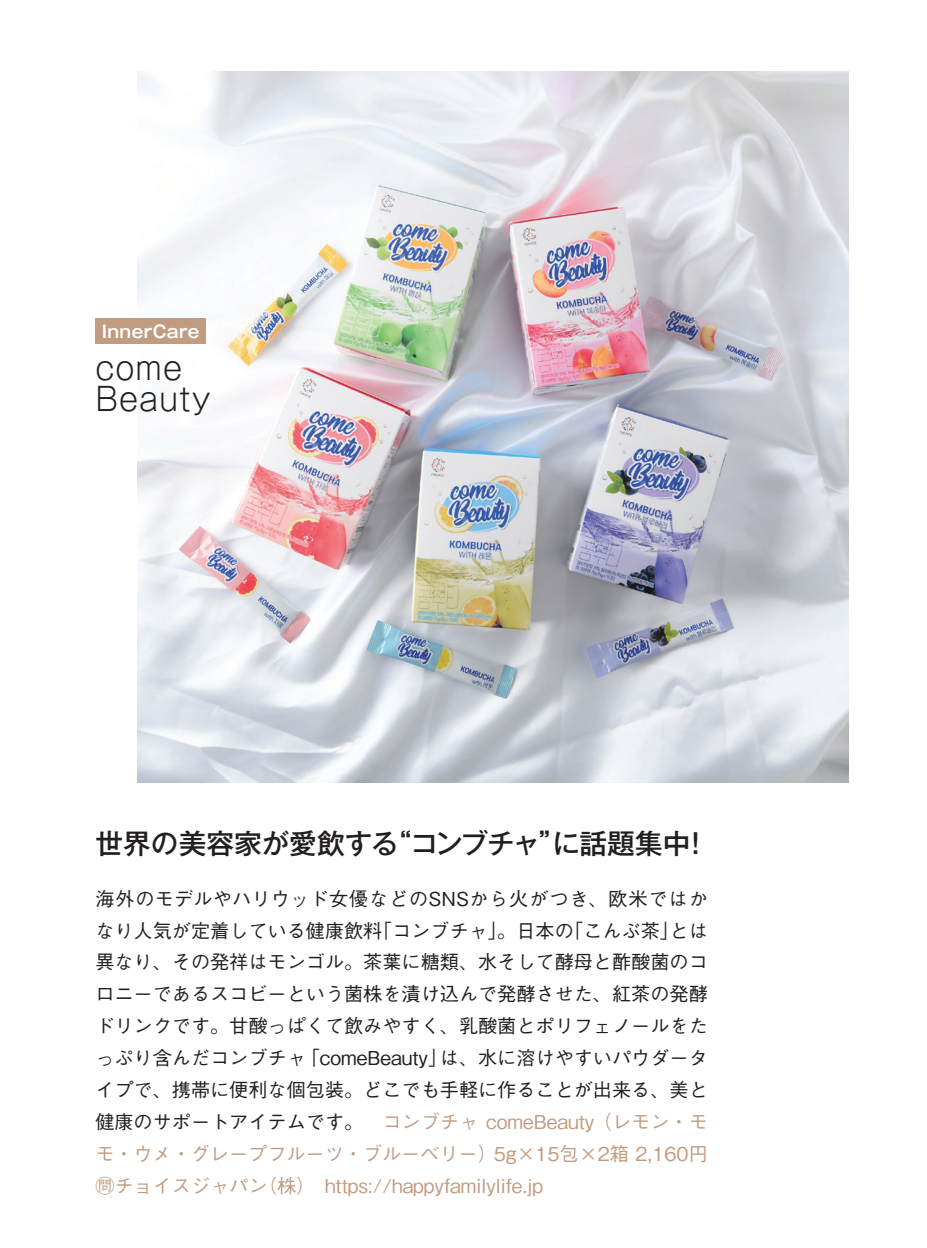
<style>
.page{position:relative;width:927px;height:1248px;background:#fff}
.page>*{position:absolute;margin:0;border:0;box-sizing:border-box;transform-origin:0 0}
.t1{font:300 31.8px/31.8px "Gothic MB101 Pro";letter-spacing:.035em;color:#231f20;scale:.95 1}
.t2{font:500 27.6px "Gothic MB101 Pro";letter-spacing:.005em;color:#231f20}
.t3{font:500 27.6px "Gothic MB101 Pro";letter-spacing:-.015em;color:#231f20}
.t4{font:500 19.2px "Gothic BBB Pro";color:#231f20}
.t5{font:500 19.2px/31.8px "Gothic BBB Pro";color:#c29c80}
.t6{font:500 19.2px/31.8px "Gothic BBB Pro";letter-spacing:.03em;color:#231f20;text-align:right}
.t7{font:700 17.1px "Gothic MB101 Pro De";letter-spacing:.025em;color:#fff}
.s1{color:#231f20}
</style>
<div class="page">
<img style="left:138px;top:72px;width:710px;height:710px">
<div style="left:95px;top:318px;width:111px;height:26px;background:#c29c80"></div>
<p class="t7" style="left:102px;top:317px;width:99px">InnerCare</p>
<h1 class="t1" style="left:95px;top:347px;width:123px">come<br>Beauty</h1>
<h2 class="t3" style="left:384px;top:820px;width:308px">“コンブチャに話題集中</h2>
<h2 class="t2" style="left:95px;top:820px;width:305px">世界の美容家が愛飲する</h2>
<h2 class="t2" style="left:539px;top:820px;width:29px">”</h2>
<h2 class="t2" style="left:682px;top:820px;width:29px">!</h2>
<p class="t6" style="left:95px;top:880px;width:614px">海外のモデルやハリウッド女優などのSNSから火がつき、欧米ではかとは</p>
<p class="t4" style="left:373px;top:914px;width:202px">「コンブチャ」。日本の</p>
<p class="t4" style="left:95px;top:914px;width:289px">なり人気が定着している健康飲料</p>
<p class="t4" style="left:95px;top:946px;width:614px">異なり、その発祥はモンゴル。茶葉に糖類、水そして酵母と酢酸菌のコ</p>
<p class="t4" style="left:95px;top:978px;width:614px">ロニーであるスコビーという菌株を漬け込んで発酵させた、紅茶の発酵</p>
<p class="t4" style="left:95px;top:1010px;width:614px">ドリンクです。甘酸っぱくて飲みやすく、乳酸菌とポリフェノールをた</p>
<p class="t4" style="left:440px;top:1042px;width:269px">は、水に溶けやすいパウダータ</p>
<p class="t4" style="left:564px;top:914px;width:116px">「こんぶ茶」</p>
<p class="t4" style="left:95px;top:1042px;width:212px">っぷり含んだコンブチャ</p>
<p class="t4" style="left:95px;top:1074px;width:614px">イプで、携帯に便利な個包装。どこでも手軽に作ることが出来る、美と</p>
<p class="t5" style="left:95px;top:1103px;width:614px"><span class="s1">健康のサポートアイテムです。</span>　コンブチャ comeBeauty（レモン・モ</p>
<p class="t5" style="left:494px;top:1135px;width:216px">5 ×g 15包×2箱 2,160円</p>
<p class="t4" style="left:301px;top:1042px;width:148px">「comeBeauty」</p>
<p class="t5" style="left:258px;top:1135px;width:286px;text-indent:-163px">モ・ウメ・グレープフルーツ・ブルーベリー）<br>（株）　https://happyfamilylife j p.</p>
<p class="t5" style="left:95px;top:1167px;width:174px">問チョイスジャパン</p>
</div>
